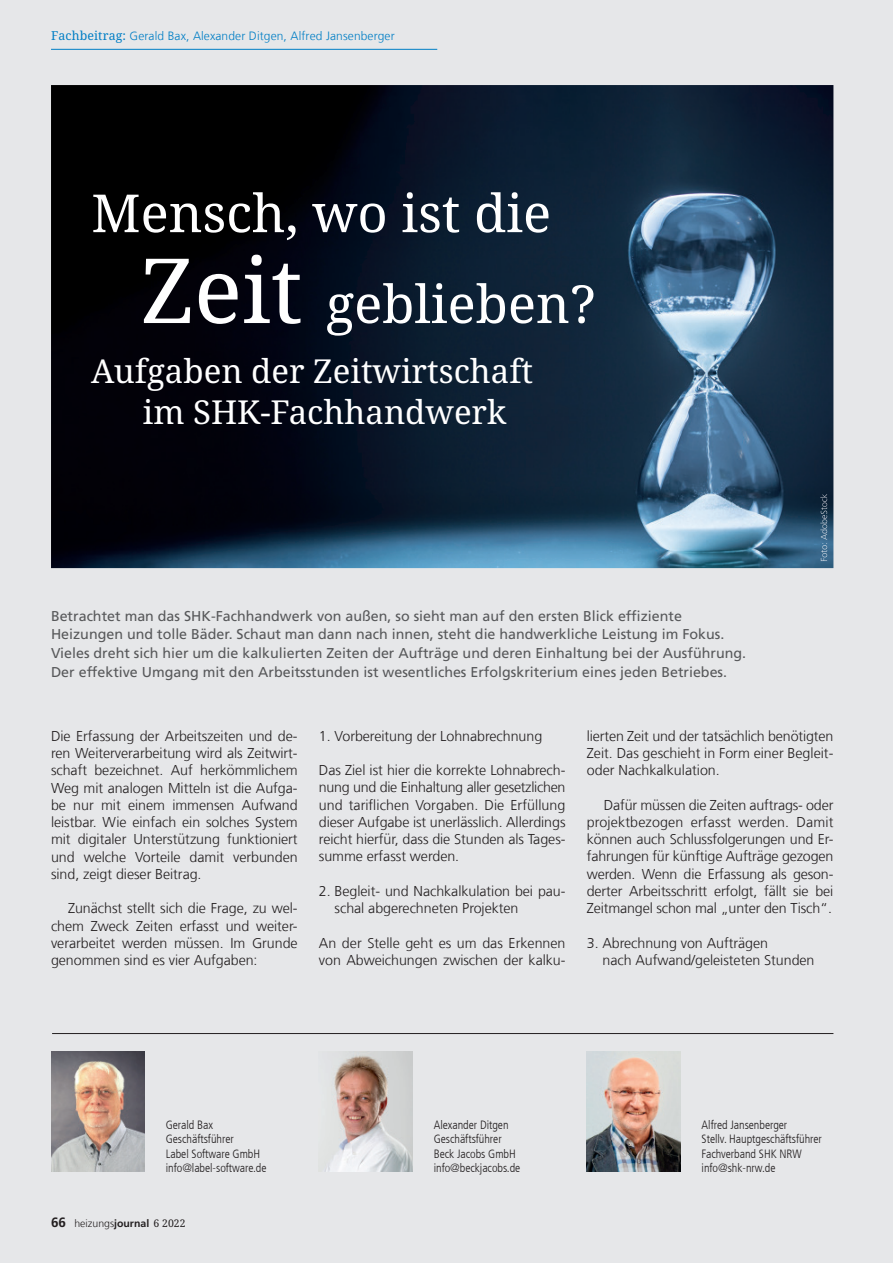
<style>
.page{position:relative;width:893px;height:1263px;background:#e6e7e9}
.page>*{position:absolute;margin:0;border:0;box-sizing:border-box;transform-origin:0 0}
.t1{font:52.5px/90.9px "Noto Serif";color:#fff}
.t2{font:33px/40.5px "Noto Serif";color:#fff}
.t3{font:300 14.25px/17.2px "Frutiger LT Com";letter-spacing:-.005em;color:#231f20;text-align:justify}
.t4{font:14.25px/18.8px "Frutiger LT Com";color:#57585a}
.t5{font:300 condensed 12px/14.2px "Frutiger LT Com";letter-spacing:-.005em;color:#231f20}
.t6{font:300 12px "Frutiger LT Com";letter-spacing:.01em;color:#007ec5}
.t7{font:300 10.5px "Frutiger LT Com";color:#231f20}
.s1{font-family:"Noto Serif";font-weight:400;font-size:12.3px}
.s2{font-size:90px}
.s3{font-weight:700;font-size:13.5px}
.s4{font-weight:700}
.s5{font-family:"Noto Serif";font-weight:400}
</style>
<div class="page">
<hr style="left:51px;top:49px;width:386px;height:1px;background:#007ec5">
<img style="left:51px;top:85px;width:782px;height:483px">
<img style="left:51px;top:1051px;width:94px;height:121px">
<img style="left:325px;top:1051px;width:87px;height:121px">
<img style="left:587px;top:1051px;width:93px;height:121px">
<hr style="left:52px;top:1033px;width:781px;height:1px;background:#231f20">
<img style="left:820px;top:494px;width:7px;height:67px">
<p class="t6" style="left:51px;top:29px;width:345px"><span class="s1">Fachbeitrag:</span> Gerald Bax, Alexander Ditgen, Alfred Jansenberger</p>
<h1 class="t1" style="left:141px;top:166px;width:457px;text-indent:-49px">Mensch, wo ist die<br><span class="s2">Zeit</span> geblieben?</h1>
<h2 class="t2" style="left:143px;top:350px;width:392px;text-indent:-51px">Aufgaben der Zeitwirtschaft im SHK-Fachhandwerk</h2>
<p class="t4" style="left:51px;top:606px;width:697px">Betrachtet man das SHK-Fachhandwerk von außen, so sieht man auf den ersten Blick effiziente Heizungen und tolle Bäder. Schaut man dann nach innen, steht die handwerkliche Leistung im Fokus.<br>Vieles dreht sich hier um die kalkulierten Zeiten der Aufträge und deren Einhaltung bei der Ausführung.<br>Der effektive Umgang mit den Arbeitsstunden ist wesentliches Erfolgskriterium eines jeden Betriebes.</p>
<p class="t3" style="left:51px;top:727px;width:248px">Die Erfassung der Arbeitszeiten und de&shy;ren Weiterverarbeitung wird als Zeitwirt&shy;schaft bezeichnet. Auf herkömmlichem Weg mit analogen Mitteln ist die Aufga&shy;be nur mit einem immensen Aufwand leistbar. Wie einfach ein solches System mit digitaler Unterstützung funktioniert und welche Vorteile damit verbunden sind, zeigt dieser Beitrag.</p>
<p class="t3" style="left:51px;top:900px;width:248px;text-indent:17px">Zunächst stellt sich die Frage, zu wel&shy;chem Zweck Zeiten erfasst und weiter&shy;verarbeitet werden müssen. Im Grunde genommen sind es vier Aufgaben:</p>
<p class="t3" style="left:319px;top:727px;width:225px">1. Vorbereitung der Lohnabrechnung</p>
<p class="t3" style="left:319px;top:762px;width:248px">Das Ziel ist hier die korrekte Lohnabrech&shy;nung und die Einhaltung aller gesetzlichen und tariflichen Vorgaben. Die Erfüllung dieser Aufgabe ist unerlässlich. Allerdings reicht hierfür, dass die Stunden als Tages&shy;summe erfasst werden.</p>
<p class="t3" style="left:335px;top:882px;width:232px;text-indent:-16px">2. Begleit- und Nachkalkulation bei pau&shy;schal abgerechneten Projekten</p>
<p class="t3" style="left:319px;top:934px;width:248px">An der Stelle geht es um das Erkennen von Abweichungen zwischen der kalku-</p>
<p class="t3" style="left:587px;top:727px;width:248px">lierten Zeit und der tatsächlich benötigten Zeit. Das geschieht in Form einer Begleit&shy;oder Nachkalkulation.</p>
<p class="t3" style="left:587px;top:796px;width:248px;text-indent:17px">Dafür müssen die Zeiten auftrags- oder projektbezogen erfasst werden. Damit können auch Schlussfolgerungen und Er&shy;fahrungen für künftige Aufträge gezogen werden. Wenn die Erfassung als geson&shy;derter Arbeitsschritt erfolgt, fällt sie bei Zeitmangel schon mal „unter den Tisch“.</p>
<p class="t3" style="left:602px;top:934px;width:214px;text-indent:-16px">3. Abrechnung von Aufträgen<br>nach Aufwand/geleisteten Stunden</p>
<p class="t5" style="left:166px;top:1118px;width:102px">Gerald Bax<br>Geschäftsführer<br>Label Software GmbH info@label-software.de</p>
<p class="t5" style="left:434px;top:1118px;width:88px">Alexander Ditgen<br>Geschäftsführer<br>Beck Jacobs GmbH info@beckjacobs.de</p>
<p class="t5" style="left:702px;top:1118px;width:122px">Alfred Jansenberger<br>Stellv. Hauptgeschäftsführer<br>Fachverband SHK NRW info@shk-nrw.de</p>
<p class="t7" style="left:51px;top:1217px;width:136px"><span class="s3">66</span> heizungs<span class="s4">journal</span> <span class="s5">6 2022</span></p>
</div>
